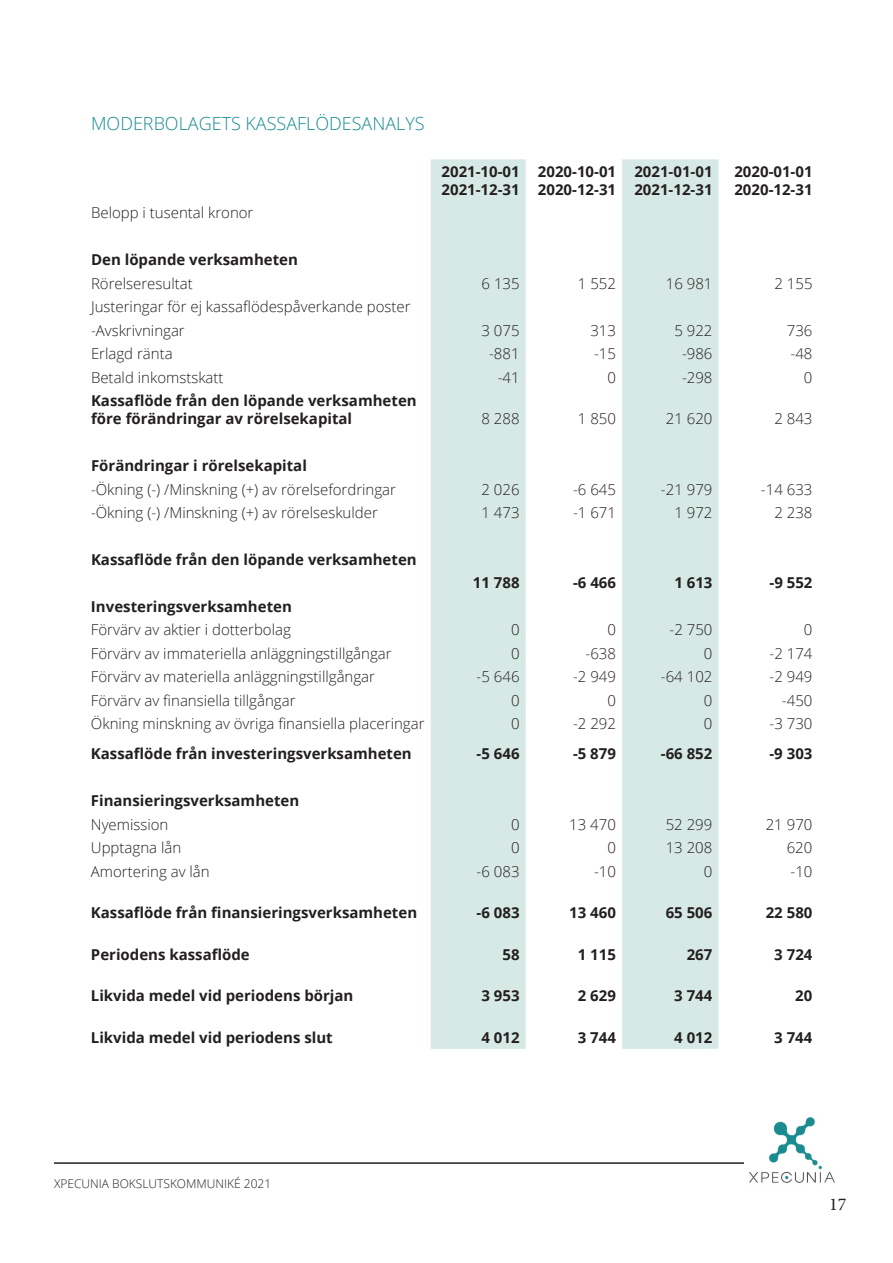
<style>
.page{position:relative;width:893px;height:1263px;background:#fff}
.page>*{position:absolute;margin:0;border:0;box-sizing:border-box;transform-origin:0 0}
.t1{font:300 18px "Open Sans";color:#188c91}
.t2{font:18px "Minion Pro";color:#231f20}
.t3{font:300 15px/23.5px "Open Sans";color:#231f20}
.t4{font:700 15px/18px "Open Sans";color:#231f20}
.t5{font:300 12px "Open Sans";color:#231f20}
</style>
<div class="page">
<hr style="left:54px;top:1162px;width:785px;height:2px;background:#231f20">
<img style="left:744px;top:1117px;width:95px;height:66px">
<svg style="left:718px;top:159px;width:1px;height:890px"></svg>
<svg style="left:431px;top:159px;width:287px;height:890px;fill:#d7e9e5"></svg>
<p class="t1" style="left:91px;top:111px;width:335px">MODERBOLAGETS KASSAFLÖDESANALYS</p>
<p class="t4" style="left:442px;top:162px;width:80px">2021-10-01<br>2021-12-31</p>
<p class="t4" style="left:538px;top:162px;width:80px">2020-10-01<br>2020-12-31</p>
<p class="t4" style="left:634px;top:162px;width:80px">2021-01-01<br>2021-12-31</p>
<p class="t4" style="left:734px;top:162px;width:80px">2020-01-01<br>2020-12-31</p>
<p class="t3" style="left:91px;top:201px;width:164px">Belopp i tusental kronor</p>
<p class="t4" style="left:91px;top:250px;width:208px">Den löpande verksamheten</p>
<p class="t3" style="left:91px;top:271px;width:103px">Rörelseresultat</p>
<p class="t3" style="left:481px;top:271px;width:40px">6 135</p>
<p class="t3" style="left:578px;top:271px;width:40px">1 552</p>
<p class="t3" style="left:666px;top:271px;width:48px">16 981</p>
<p class="t3" style="left:774px;top:271px;width:40px">2 155</p>
<p class="t3" style="left:91px;top:295px;width:321px">Justeringar för ej kassaflödespåverkande poster -Avskrivningar</p>
<p class="t3" style="left:481px;top:318px;width:40px">3 075</p>
<p class="t3" style="left:590px;top:318px;width:27px">313</p>
<p class="t3" style="left:674px;top:318px;width:40px">5 922</p>
<p class="t3" style="left:787px;top:318px;width:27px">736</p>
<p class="t3" style="left:91px;top:342px;width:83px">Erlagd ränta</p>
<p class="t3" style="left:489px;top:342px;width:32px">-881</p>
<p class="t3" style="left:594px;top:342px;width:23px">-15</p>
<p class="t3" style="left:682px;top:342px;width:32px">-986</p>
<p class="t3" style="left:791px;top:342px;width:23px">-48</p>
<p class="t3" style="left:91px;top:365px;width:134px">Betald inkomstskatt</p>
<p class="t3" style="left:498px;top:365px;width:23px">-41</p>
<p class="t3" style="left:607px;top:365px;width:10px">0</p>
<p class="t3" style="left:682px;top:365px;width:32px">-298</p>
<p class="t3" style="left:804px;top:365px;width:10px">0</p>
<p class="t4" style="left:91px;top:391px;width:327px">Kassaflöde från den löpande verksamheten före förändringar av rörelsekapital</p>
<p class="t3" style="left:481px;top:407px;width:40px">8 288</p>
<p class="t3" style="left:578px;top:407px;width:40px">1 850</p>
<p class="t3" style="left:666px;top:407px;width:48px">21 620</p>
<p class="t3" style="left:774px;top:407px;width:40px">2 843</p>
<p class="t4" style="left:91px;top:456px;width:217px">Förändringar i rörelsekapital</p>
<p class="t3" style="left:91px;top:477px;width:307px">-Ökning (-) /Minskning (+) av rörelsefordringar</p>
<p class="t3" style="left:481px;top:477px;width:40px">2 026</p>
<p class="t3" style="left:573px;top:477px;width:44px">-6 645</p>
<p class="t3" style="left:661px;top:477px;width:53px">-21 979</p>
<p class="t3" style="left:761px;top:477px;width:53px">-14 633</p>
<p class="t3" style="left:91px;top:500px;width:288px">-Ökning (-) /Minskning (+) av rörelseskulder</p>
<p class="t3" style="left:481px;top:500px;width:40px">1 473</p>
<p class="t3" style="left:573px;top:500px;width:44px">-1 671</p>
<p class="t3" style="left:674px;top:500px;width:40px">1 972</p>
<p class="t3" style="left:774px;top:500px;width:40px">2 238</p>
<p class="t4" style="left:91px;top:550px;width:327px">Kassaflöde från den löpande verksamheten</p>
<p class="t4" style="left:473px;top:573px;width:48px">11 788</p>
<p class="t4" style="left:573px;top:573px;width:44px">-6 466</p>
<p class="t4" style="left:674px;top:573px;width:40px">1 613</p>
<p class="t4" style="left:769px;top:573px;width:44px">-9 552</p>
<p class="t4" style="left:91px;top:597px;width:202px">Investeringsverksamheten</p>
<p class="t3" style="left:91px;top:618px;width:201px">Förvärv av aktier i dotterbolag</p>
<p class="t3" style="left:511px;top:618px;width:10px">0</p>
<p class="t3" style="left:607px;top:618px;width:10px">0</p>
<p class="t3" style="left:669px;top:618px;width:44px">-2 750</p>
<p class="t3" style="left:804px;top:618px;width:10px">0</p>
<p class="t3" style="left:91px;top:641px;width:302px">Förvärv av immateriella anläggningstillgångar</p>
<p class="t3" style="left:511px;top:641px;width:10px">0</p>
<p class="t3" style="left:585px;top:641px;width:32px">-638</p>
<p class="t3" style="left:704px;top:641px;width:10px">0</p>
<p class="t3" style="left:769px;top:641px;width:44px">-2 174</p>
<p class="t3" style="left:91px;top:664px;width:286px">Förvärv av materiella anläggningstillgångar</p>
<p class="t3" style="left:477px;top:664px;width:44px">-5 646</p>
<p class="t3" style="left:573px;top:664px;width:44px">-2 949</p>
<p class="t3" style="left:661px;top:664px;width:53px">-64 102</p>
<p class="t3" style="left:769px;top:664px;width:44px">-2 949</p>
<p class="t3" style="left:91px;top:688px;width:206px">Förvärv av finansiella tillgångar</p>
<p class="t3" style="left:511px;top:688px;width:10px">0</p>
<p class="t3" style="left:607px;top:688px;width:10px">0</p>
<p class="t3" style="left:704px;top:688px;width:10px">0</p>
<p class="t3" style="left:782px;top:688px;width:32px">-450</p>
<p class="t3" style="left:91px;top:711px;width:335px">Ökning minskning av övriga finansiella placeringar</p>
<p class="t3" style="left:511px;top:711px;width:10px">0</p>
<p class="t3" style="left:573px;top:711px;width:44px">-2 292</p>
<p class="t3" style="left:704px;top:711px;width:10px">0</p>
<p class="t3" style="left:769px;top:711px;width:44px">-3 730</p>
<p class="t4" style="left:91px;top:744px;width:322px">Kassaflöde från investeringsverksamheten</p>
<p class="t4" style="left:477px;top:744px;width:44px">-5 646</p>
<p class="t4" style="left:573px;top:744px;width:44px">-5 879</p>
<p class="t4" style="left:661px;top:744px;width:53px">-66 852</p>
<p class="t4" style="left:769px;top:744px;width:44px">-9 303</p>
<p class="t4" style="left:91px;top:791px;width:210px">Finansieringsverksamheten</p>
<p class="t3" style="left:91px;top:812px;width:79px">Nyemission</p>
<p class="t3" style="left:511px;top:812px;width:10px">0</p>
<p class="t3" style="left:569px;top:812px;width:48px">13 470</p>
<p class="t3" style="left:666px;top:812px;width:48px">52 299</p>
<p class="t3" style="left:766px;top:812px;width:48px">21 970</p>
<p class="t3" style="left:91px;top:836px;width:92px">Upptagna lån</p>
<p class="t3" style="left:511px;top:836px;width:10px">0</p>
<p class="t3" style="left:607px;top:836px;width:10px">0</p>
<p class="t3" style="left:666px;top:836px;width:48px">13 208</p>
<p class="t3" style="left:787px;top:836px;width:27px">620</p>
<p class="t3" style="left:91px;top:859px;width:120px">Amortering av lån</p>
<p class="t3" style="left:477px;top:859px;width:44px">-6 083</p>
<p class="t3" style="left:594px;top:859px;width:23px">-10</p>
<p class="t3" style="left:704px;top:859px;width:10px">0</p>
<p class="t3" style="left:790px;top:859px;width:23px">-10</p>
<p class="t4" style="left:91px;top:903px;width:328px">Kassaflöde från finansieringsverksamheten</p>
<p class="t4" style="left:477px;top:903px;width:44px">-6 083</p>
<p class="t4" style="left:569px;top:903px;width:48px">13 460</p>
<p class="t4" style="left:666px;top:903px;width:48px">65 506</p>
<p class="t4" style="left:766px;top:903px;width:48px">22 580</p>
<p class="t4" style="left:91px;top:945px;width:160px">Periodens kassaflöde</p>
<p class="t4" style="left:502px;top:945px;width:19px">58</p>
<p class="t4" style="left:578px;top:945px;width:40px">1 115</p>
<p class="t4" style="left:687px;top:945px;width:27px">267</p>
<p class="t4" style="left:774px;top:945px;width:40px">3 724</p>
<p class="t4" style="left:91px;top:986px;width:264px">Likvida medel vid periodens början</p>
<p class="t4" style="left:481px;top:986px;width:40px">3 953</p>
<p class="t4" style="left:578px;top:986px;width:40px">2 629</p>
<p class="t4" style="left:674px;top:986px;width:40px">3 744</p>
<p class="t4" style="left:795px;top:986px;width:19px">20</p>
<p class="t4" style="left:91px;top:1028px;width:243px">Likvida medel vid periodens slut</p>
<p class="t4" style="left:481px;top:1028px;width:40px">4 012</p>
<p class="t4" style="left:578px;top:1028px;width:40px">3 744</p>
<p class="t4" style="left:674px;top:1028px;width:40px">4 012</p>
<p class="t4" style="left:774px;top:1028px;width:40px">3 744</p>
<p class="t5" style="left:54px;top:1175px;width:219px">XPECUNIA BOKSLUTSKOMMUNIKÉ 2021</p>
<p class="t2" style="left:829px;top:1192px;width:19px">17</p>
</div>
